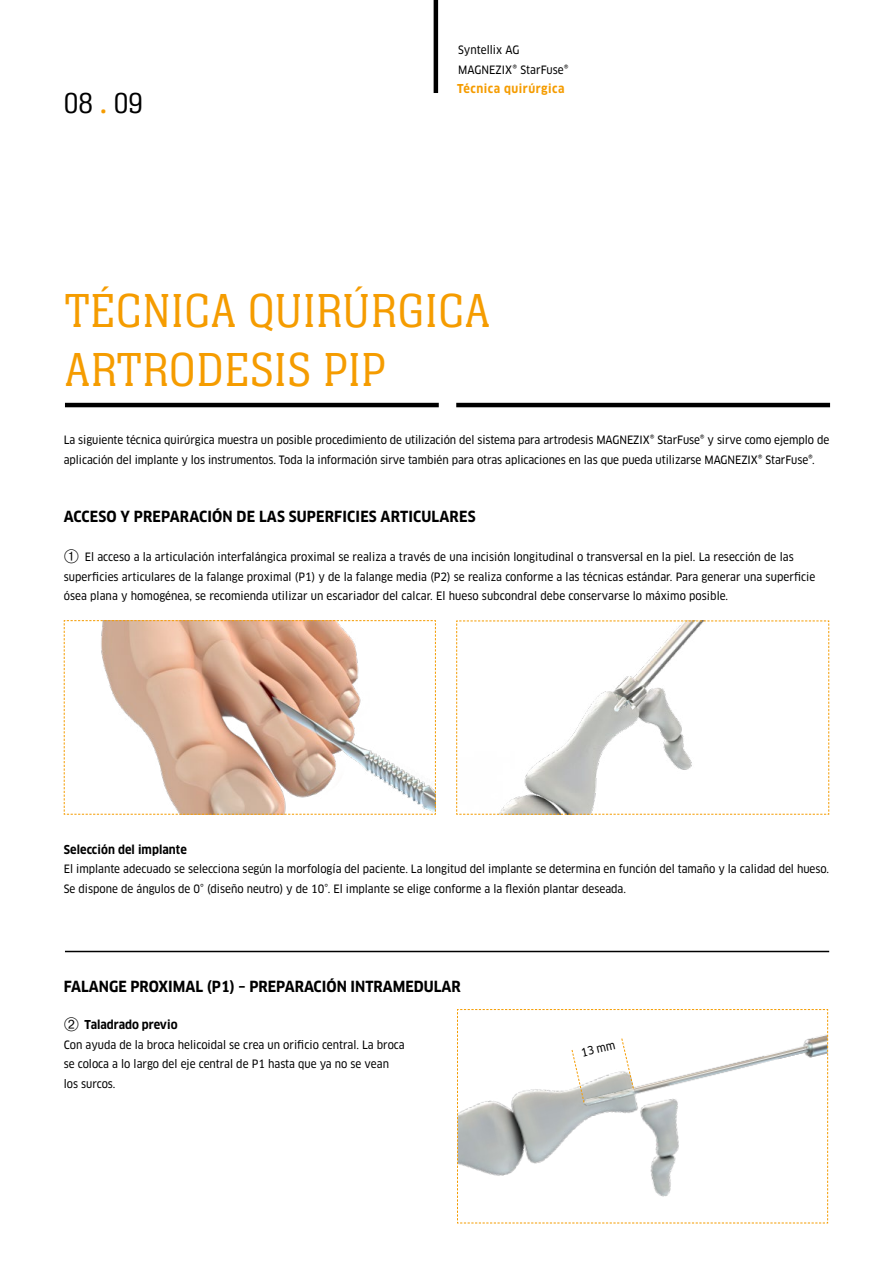
<style>
.page{position:relative;width:893px;height:1263px;background:#fff}
.page>*{position:absolute;margin:0;border:0;box-sizing:border-box;transform-origin:0 0}
.t1{font:300 49.5px/58.5px "Neue Aachen Pro";letter-spacing:.01em;color:#f59c00}
.t2{font:300 30px "Neue Aachen Pro";color:#000}
.t3{font:700 15px "Clan Pro Narr";color:#000}
.t4{font:700 12px "Clan Pro Narr";color:#000}
.t5{font:700 12px "Clan Pro Narr";letter-spacing:.04em;color:#f59c00}
.t6{font:11.25px/19.5px "Clan Pro Narr News";color:#000}
.s1{font-family:"Clan Pro Narr News";font-weight:400;font-size:34.5px;color:#f59c00}
</style>
<div class="page">
<hr style="left:65px;top:403px;width:374px;height:4px;background:#000">
<hr style="left:456px;top:403px;width:374px;height:4px;background:#000">
<hr style="left:65px;top:951px;width:764px;height:1px;background:#000">
<svg style="left:456px;top:620px;width:373px;height:195px"></svg>
<svg style="left:63px;top:620px;width:373px;height:195px"></svg>
<svg style="left:457px;top:1009px;width:371px;height:214px"></svg>
<hr style="left:434px;top:0;width:4px;height:93px;background:#000">
<h2 class="t2" style="left:64px;top:87px;width:81px">08<span class="s1">.</span>09</h2>
<p class="t6" style="left:458px;top:40px;width:112px">Syntellix AG<br>MAGNEZIX® StarFuse®</p>
<p class="t5" style="left:457px;top:82px;width:109px">Técnica quirúrgica</p>
<h1 class="t1" style="left:65px;top:282px;width:427px">TÉCNICA QUIRÚRGICA<br>ARTRODESIS PIP</h1>
<p class="t6" style="left:64px;top:430px;width:767px">La siguiente técnica quirúrgica muestra un posible procedimiento de utilización del sistema para artrodesis MAGNEZIX® StarFuse® y sirve como ejemplo de aplicación del implante y los instrumentos. Toda la información sirve también para otras aplicaciones en las que pueda utilizarse MAGNEZIX® StarFuse®.</p>
<h3 class="t3" style="left:64px;top:508px;width:413px">ACCESO Y PREPARACIÓN DE LAS SUPERFICIES ARTICULARES</h3>
<p class="t6" style="left:64px;top:547px;width:753px">➀ El acceso a la articulación interfalángica proximal se realiza a través de una incisión longitudinal o transversal en la piel. La resección de las superficies articulares de la falange proximal (P1) y de la falange media (P2) se realiza conforme a las técnicas estándar. Para generar una superficie ósea plana y homogénea, se recomienda utilizar un escariador del calcar. El hueso subcondral debe conservarse lo máximo posible.</p>
<p class="t4" style="left:64px;top:842px;width:125px">Selección del implante</p>
<p class="t6" style="left:64px;top:859px;width:767px">El implante adecuado se selecciona según la morfología del paciente. La longitud del implante se determina en función del tamaño y la calidad del hueso.<br>Se dispone de ángulos de 0° (diseño neutro) y de 10°. El implante se elige conforme a la flexión plantar deseada.</p>
<h3 class="t3" style="left:64px;top:977px;width:399px">FALANGE PROXIMAL (P1) – PREPARACIÓN INTRAMEDULAR</h3>
<p class="t4" style="left:64px;top:1018px;width:115px">➁ Taladrado previo</p>
<p class="t6" style="left:64px;top:1035px;width:343px">Con ayuda de la broca helicoidal se crea un orificio central. La broca se coloca a lo largo del eje central de P1 hasta que ya no se vean los surcos.</p>
<p class="t6" style="left:579px;top:1043px;width:36px;rotate:-13deg">1 3 mm</p>
</div>
